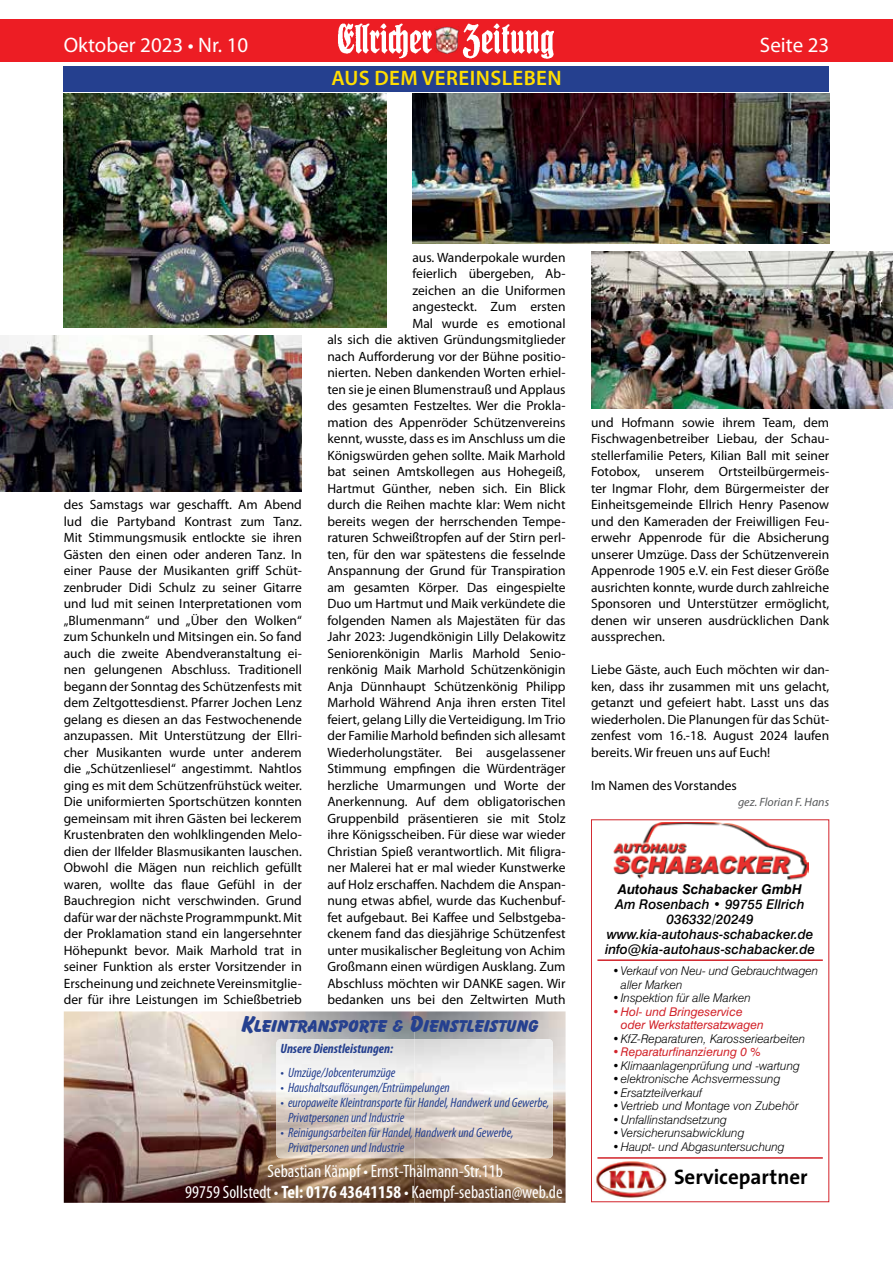
<style>
.page{position:relative;width:893px;height:1263px;background:#fff}
.page>*{position:absolute;margin:0;border:0;box-sizing:border-box;transform-origin:0 0}
.t1{font:700 expanded 24px "Balloon SCD";color:#25408f}
.t2{font:21px "Myriad Pro";color:#fff}
.t3{font:600 21px "Myriad Pro";letter-spacing:.02em;color:#fd0}
.t4{font:700 21px "The Sans B7";color:#000}
.t5{font:condensed 18px/21px "Myriad Pro";color:#fff}
.t6{font:13.5px/16.5px "Myriad Pro";color:#000;text-align:justify}
.t7{font:italic condensed 13.5px/15px "Myriad Pro";color:#25408f}
.t8{font:italic 500 13.5px/15px "Swiss 721 BT";color:#000;text-align:center}
.t9{font:italic 700 condensed 13.5px "Myriad Pro";color:#25408f}
.t10{font:italic 700 13.5px "Swiss 721 BT";color:#000}
.t11{font:italic 300 12px/13.5px "Swiss 721 BT";color:#000}
.t12{font:italic 12px/13.5px "Swiss 721 BT";color:#d2232a}
.t13{font:italic 12px "Myriad Pro";color:#58595b}
.s1{font-weight:700}
</style>
<div class="page">
<div style="left:0;top:19px;width:893px;height:43px;background:#ed1d24"></div>
<img style="left:338px;top:23px;width:216px;height:36px">
<img style="left:434px;top:26px;width:26px;height:28px">
<div style="left:64px;top:66px;width:765px;height:25px;background:#25408f"></div>
<img style="left:412px;top:94px;width:417px;height:149px">
<img style="left:64px;top:94px;width:323px;height:233px">
<img style="left:0;top:335px;width:302px;height:156px">
<img style="left:591px;top:252px;width:302px;height:156px">
<img style="left:64px;top:1011px;width:502px;height:192px">
<img style="left:276px;top:1039px;width:277px;height:119px">
<img style="left:613px;top:822px;width:195px;height:65px">
<img style="left:596px;top:1161px;width:71px;height:37px">
<hr style="left:597px;top:959px;width:226px;height:2px;background:#d2232a">
<hr style="left:597px;top:1157px;width:226px;height:2px;background:#d2232a">
<div style="left:591px;top:820px;width:238px;height:382px;border:1px solid #d2232a"></div>
<h2 class="t2" style="left:64px;top:32px;width:186px">Oktober 2023 • Nr. 10</h2>
<h2 class="t2" style="left:760px;top:32px;width:71px">Seite 23</h2>
<h2 class="t3" style="left:331px;top:64px;width:232px">AUS DEM VEREINSLEBEN</h2>
<p class="t6" style="left:64px;top:496px;width:240px">des Samstags war geschafft. Am Abend lud die Partyband Kontrast zum Tanz.<br>Mit Stimmungsmusik entlockte sie ihren Gästen den einen oder anderen Tanz. In einer Pause der Musikanten griff Schüt&shy;zenbruder Didi Schulz zu seiner Gitarre und lud mit seinen Interpretationen vom „Blumenmann“ und „Über den Wolken“ zum Schunkeln und Mitsingen ein. So fand auch die zweite Abendveranstaltung ei&shy;nen gelungenen Abschluss. Traditionell begann der Sonntag des Schützenfests mit dem Zeltgottesdienst. Pfarrer Jochen Lenz gelang es diesen an das Festwochenende anzupassen. Mit Unterstützung der Ellri&shy;cher Musikanten wurde unter anderem die „Schützenliesel“ angestimmt. Nahtlos ging es mit dem Schützenfrühstück weiter.<br>Die uniformierten Sportschützen konnten gemeinsam mit ihren Gästen bei leckerem Krustenbraten den wohlklingenden Melo&shy;dien der Ilfelder Blasmusikanten lauschen.<br>Obwohl die Mägen nun reichlich gefüllt waren, wollte das flaue Gefühl in der Bauchregion nicht verschwinden. Grund dafür war der nächste Programmpunkt. Mit der Proklamation stand ein langersehnter Höhepunkt bevor. Maik Marhold trat in seiner Funktion als erster Vorsitzender in Erscheinung und zeichnete Vereinsmitglie&shy;der für ihre Leistungen im Schießbetrieb</p>
<p class="t6" style="left:327px;top:249px;width:240px;text-align:right">aus. Wanderpokale wurden<br>feierlich übergeben, Ab-<br>zeichen an die Uniformen<br>angesteckt. Zum ersten<br>Mal wurde es emotional<br>als sich die aktiven Gründungsmitglieder nach Aufforderung vor der Bühne positio&shy;nierten. Neben dankenden Worten erhiel&shy;ten sie je einen Blumenstrauß und Applaus des gesamten Festzeltes. Wer die Prokla&shy;mation des Appenröder Schützenvereins kennt, wusste, dass es im Anschluss um die Königswürden gehen sollte. Maik Marhold bat seinen Amtskollegen aus Hohegeiß, Hartmut Günther, neben sich. Ein Blick durch die Reihen machte klar: Wem nicht bereits wegen der herrschenden Tempe&shy;raturen Schweißtropfen auf der Stirn perl&shy;ten, für den war spätestens die fesselnde Anspannung der Grund für Transpiration am gesamten Körper. Das eingespielte Duo um Hartmut und Maik verkündete die folgenden Namen als Majestäten für das Jahr 2023: Jugendkönigin Lilly Delakowitz Seniorenkönigin Marlis Marhold Senio&shy;renkönig Maik Marhold Schützenkönigin Anja Dünnhaupt Schützenkönig Philipp Marhold Während Anja ihren ersten Titel feiert, gelang Lilly die Verteidigung. Im Trio der Familie Marhold befinden sich allesamt Wiederholungstäter. Bei ausgelassener Stimmung empfingen die Würdenträger herzliche Umarmungen und Worte der Anerkennung. Auf dem obligatorischen Gruppenbild präsentieren sie mit Stolz ihre Königsscheiben. Für diese war wieder Christian Spieß verantwortlich. Mit filigra&shy;ner Malerei hat er mal wieder Kunstwerke auf Holz erschaffen. Nachdem die Anspan&shy;nung etwas abfiel, wurde das Kuchenbuf&shy;fet aufgebaut. Bei Kaffee und Selbstgeba&shy;ckenem fand das diesjährige Schützenfest unter musikalischer Begleitung von Achim Großmann einen würdigen Ausklang. Zum Abschluss möchten wir DANKE sagen. Wir bedanken uns bei den Zeltwirten Muth</p>
<h1 class="t1" style="left:242px;top:1010px;width:299px">Kleintransporte &amp; Dienstleistung</h1>
<p class="t9" style="left:280px;top:1040px;width:114px">Unsere Dienstleistungen:</p>
<p class="t7" style="left:280px;top:1065px;width:116px">• Umzüge/Jobcenterumzüge</p>
<p class="t7" style="left:280px;top:1080px;width:171px">• Haushaltsauflösungen/Entrümpelungen</p>
<p class="t7" style="left:288px;top:1095px;width:263px;text-indent:-8px">• europaweite Kleintransporte für Handel, Handwerk und Gewerbe,<br>Privatpersonen und Industrie</p>
<p class="t7" style="left:288px;top:1125px;width:227px;text-indent:-8px">• Reinigungsarbeiten für Handel, Handwerk und Gewerbe,<br>Privatpersonen und Industrie</p>
<h3 class="t5" style="left:185px;top:1160px;width:379px;text-indent:82px">Sebastian Kämpf • Ernst-Thälmann-Str.11b<br>99759 Sollstedt • <span class="s1">Tel: 0176 43641158</span> • Kaempf-sebastian@web.de</h3>
<p class="t6" style="left:591px;top:414px;width:240px">und Hofmann sowie ihrem Team, dem Fischwagenbetreiber Liebau, der Schau&shy;stellerfamilie Peters, Kilian Ball mit seiner Fotobox, unserem Ortsteilbürgermeis&shy;ter Ingmar Flohr, dem Bürgermeister der Einheitsgemeinde Ellrich Henry Pasenow und den Kameraden der Freiwilligen Feu&shy;erwehr Appenrode für die Absicherung unserer Umzüge. Dass der Schützenverein Appenrode 1905 e.V. ein Fest dieser Größe ausrichten konnte, wurde durch zahlreiche Sponsoren und Unterstützer ermöglicht, denen wir unseren ausdrücklichen Dank aussprechen.</p>
<p class="t6" style="left:591px;top:661px;width:240px">Liebe Gäste, auch Euch möchten wir dan&shy;ken, dass ihr zusammen mit uns gelacht, getanzt und gefeiert habt. Lasst uns das wiederholen. Die Planungen für das Schüt&shy;zenfest vom 16.-18. August 2024 laufen bereits. Wir freuen uns auf Euch!</p>
<p class="t6" style="left:591px;top:776px;width:147px">Im Namen des Vorstandes</p>
<p class="t13" style="left:738px;top:795px;width:93px">gez. Florian F. Hans</p>
<p class="t10" style="left:618px;top:880px;width:185px">Autohaus Schabacker GmbH</p>
<p class="t8" style="left:605px;top:896px;width:212px">Am Rosenbach • 99755 Ellrich<br>036332/20249 www.kia-autohaus-schabacker.de info@kia-autohaus-schabacker.de</p>
<p class="t11" style="left:621px;top:964px;width:199px;text-indent:-9px">•Verkauf von Neu- und Gebrauchtwagen aller Marken</p>
<p class="t11" style="left:612px;top:991px;width:140px">•Inspektion für alle Marken</p>
<p class="t12" style="left:621px;top:1004px;width:144px;text-indent:-9px">•Hol- und Bringeservice oder Werkstattersatzwagen</p>
<p class="t11" style="left:612px;top:1031px;width:194px">•KfZ-Reparaturen, Karosseriearbeiten</p>
<p class="t12" style="left:612px;top:1045px;width:150px">•Reparaturfinanzierung 0 %</p>
<p class="t11" style="left:612px;top:1058px;width:189px">•Klimaanlagenprüfung und -wartung</p>
<p class="t11" style="left:612px;top:1072px;width:170px">•elektronische Achsvermessung</p>
<p class="t11" style="left:612px;top:1085px;width:91px">•Ersatzteilverkauf</p>
<p class="t11" style="left:612px;top:1099px;width:188px">•Vertrieb und Montage von Zubehör</p>
<p class="t11" style="left:612px;top:1112px;width:116px">•Unfallinstandsetzung</p>
<p class="t11" style="left:612px;top:1126px;width:134px">•Versicherunsabwicklung</p>
<p class="t11" style="left:612px;top:1139px;width:174px">•Haupt- und Abgasuntersuchung</p>
<h2 class="t4" style="left:674px;top:1166px;width:135px">Servicepartner</h2>
</div>
